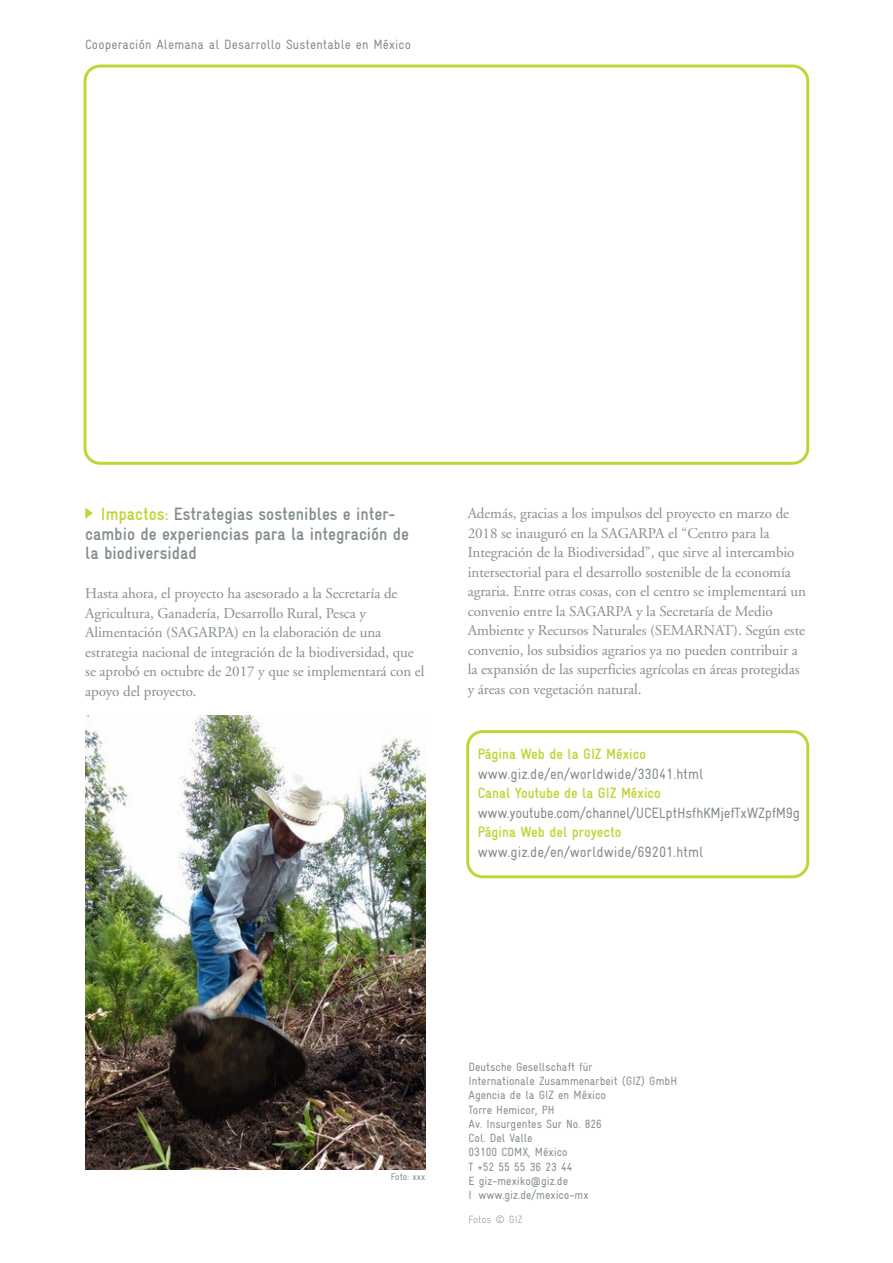
<style>
.page{position:relative;width:893px;height:1263px;background:#fff}
.page>*{position:absolute;margin:0;border:0;box-sizing:border-box;transform-origin:0 0}
.t1{font:700 condensed 18px/19.5px "Gravur";color:#848f8a}
.t2{font:15px/19.5px "Adobe Garamond";letter-spacing:-.005em;color:#848f8a}
.t3{font:condensed 15px "Gravur";color:#848f8a}
.t4{font:700 condensed 15px "Gravur";color:#c3d437}
.t5{font:condensed 13.5px "Gravur";letter-spacing:.01em;color:#848f8a}
.t6{font:condensed 12px/14.2px "Gravur";color:#848f8a}
.t7{font:300 condensed 10.5px "Gravur";letter-spacing:.01em;color:#848f8a}
.t8{font:condensed 9.75px "Gravur";color:#848f8a}
.s1{color:#c3d437}
</style>
<div class="page">
<div style="left:466px;top:730px;width:343px;height:148px;border:3px solid #c3d437;border-radius:15px"></div>
<img style="left:85px;top:715px;width:340px;height:454px">
<div style="left:84px;top:65px;width:725px;height:400px;border:3px solid #c3d437;border-radius:15px"></div>
<svg style="left:85px;top:508px;width:8px;height:11px"></svg>
<p class="t5" style="left:85px;top:37px;width:327px">Cooperación Alemana al Desarrollo Sustentable en México</p>
<p class="t1" style="left:85px;top:504px;width:325px;text-indent:16px"><span class="s1">Impactos:</span> Estrategias sostenibles e inter&shy;cambio de experiencias para la integración de la biodiversidad</p>
<p class="t2" style="left:85px;top:584px;width:341px">Hasta ahora, el proyecto ha asesorado a la Secretaría de Agricultura, Ganadería, Desarrollo Rural, Pesca y Alimentación (SAGARPA) en la elaboración de una estrategia nacional de integración de la biodiversidad, que se aprobó en octubre de 2017 y que se implementará con el apoyo del proyecto.</p>
<p class="t2" style="left:468px;top:504px;width:340px">Además, gracias a los impulsos del proyecto en marzo de 2018 se inauguró en la SAGARPA el “Centro para la Integración de la Biodiversidad”, que sirve al intercambio intersectorial para el desarrollo sostenible de la economía agraria. Entre otras cosas, con el centro se implementará un convenio entre la SAGARPA y la Secretaría de Medio Ambiente y Recursos Naturales (SEMARNAT). Según este convenio, los subsidios agrarios ya no pueden contribuir a la expansión de las superficies agrícolas en áreas protegidas y áreas con vegetación natural.</p>
<p class="t4" style="left:478px;top:746px;width:170px">Página Web de la GIZ México</p>
<p class="t3" style="left:478px;top:765px;width:227px">www.giz.de/en/worldwide/33041.html</p>
<p class="t4" style="left:478px;top:785px;width:185px">Canal Youtube de la GIZ México</p>
<p class="t3" style="left:478px;top:804px;width:324px">www.youtube.com/channel/UCELptHsfhKMjefTxWZpfM9g</p>
<p class="t4" style="left:478px;top:824px;width:145px">Página Web del proyecto</p>
<p class="t3" style="left:478px;top:843px;width:227px">www.giz.de/en/worldwide/69201.html</p>
<p class="t8" style="left:391px;top:1171px;width:36px">Foto: xxx</p>
<p class="t6" style="left:468px;top:1060px;width:210px">Deutsche Gesellschaft für<br>Internationale Zusammenarbeit (GIZ) GmbH<br>Agencia de la GIZ en México<br>Torre Hemicor, PH<br>Av. Insurgentes Sur No. 826<br>Col. Del Valle<br>03100 CDMX, México<br>T +52 55 55 36 23 44<br>E giz-mexiko@giz.de<br>I www.giz.de/mexico-mx</p>
<p class="t7" style="left:468px;top:1214px;width:55px">Fotos © GIZ</p>
</div>
